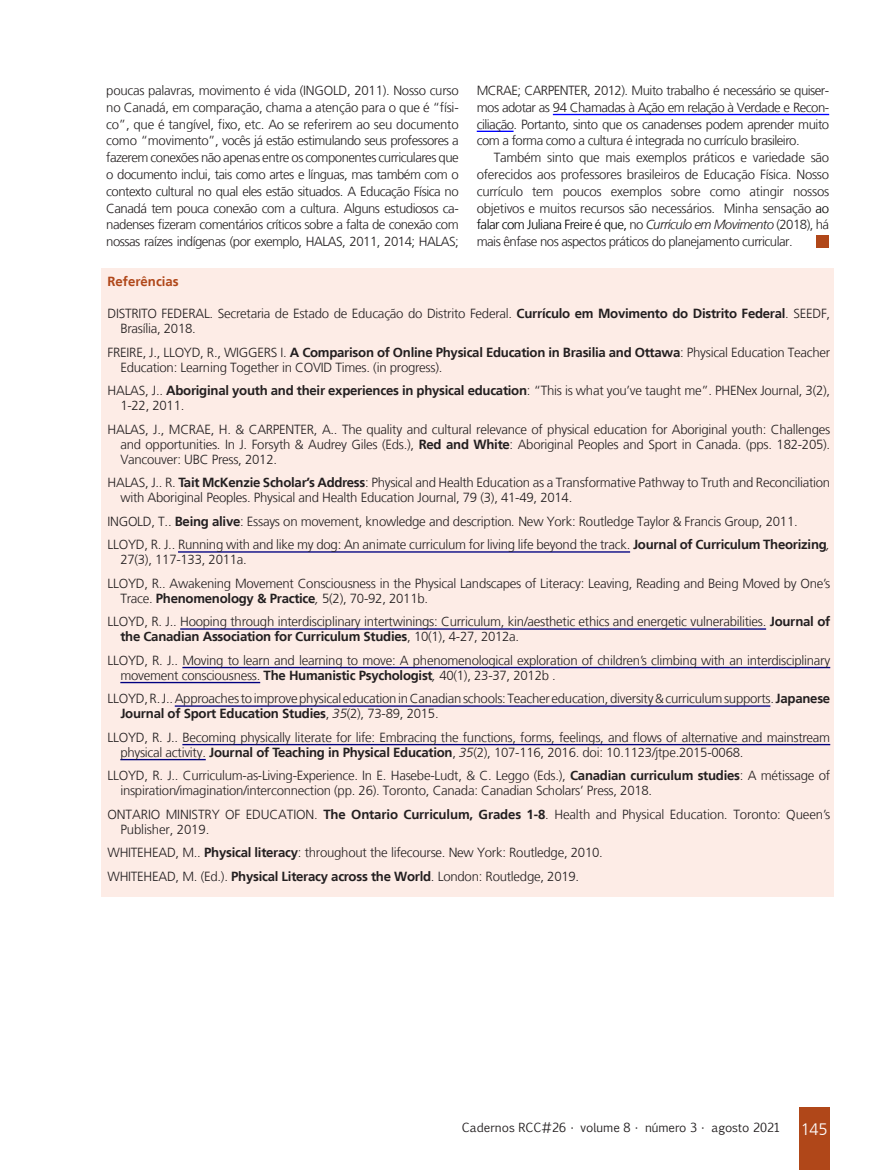
<style>
.page{position:relative;width:893px;height:1170px;background:#fff}
.page>*{position:absolute;margin:0;border:0;box-sizing:border-box;transform-origin:0 0}
.Referências__8_8{font:300 13.2px/15px "Frutiger LT";letter-spacing:-.02em;color:#231f20}
.Miolo__8_8{font:300 13.2px/16.8px "Frutiger LT";letter-spacing:-.04em;color:#231f20;text-align:justify}
.Subtítulo_LARANJA_DO{font:700 13.2px "Frutiger LT";color:#b04719}
.t1{font:12px "Euphemia CAS";color:#231f20}
.s1{color:#000}
.s2{font-style:italic}
.s3{font-weight:700}
.s4{font-family:"Frutiger LT";font-weight:300;font-size:16.5px;color:#fff}
</style>
<div class="page">
<div style="left:799px;top:1107px;width:30px;height:62px;background:#b04719"></div>
<hr style="left:553px;top:114px;width:276px;height:1px;background:#00f">
<hr style="left:477px;top:131px;width:37px;height:1px;background:#00f">
<div style="left:816px;top:235px;width:13px;height:13px;background:#b04719"></div>
<div style="left:102px;top:268px;width:732px;height:628px;background:#fdece6"></div>
<hr style="left:178px;top:551px;width:452px;height:1px;background:#000080">
<hr style="left:180px;top:628px;width:586px;height:1px;background:#000080">
<hr style="left:182px;top:666px;width:648px;height:2px;background:#000080">
<hr style="left:120px;top:681px;width:140px;height:2px;background:#000080">
<hr style="left:175px;top:705px;width:595px;height:1px;background:#000080">
<hr style="left:182px;top:743px;width:648px;height:2px;background:#000080">
<hr style="left:120px;top:758px;width:86px;height:2px;background:#000080">
<p class="Miolo__8_8" style="left:106px;top:82px;width:354px">poucas palavras, movimento é vida (INGOLD, 2011). Nosso curso no Canadá, em comparação, chama a atenção para o que é “físi&shy;co”, que é tangível, fixo, etc. Ao se referirem ao seu documento como “movimento”, vocês já estão estimulando seus professores a fazerem conexões não apenas entre os componentes curriculares que o documento inclui, tais como artes e línguas, mas também com o contexto cultural no qual eles estão situados. A Educação Física no Canadá tem pouca conexão com a cultura. Alguns estudiosos ca&shy;nadenses fizeram comentários críticos sobre a falta de conexão com nossas raízes indígenas (por exemplo, HALAS, 2011, 2014; HALAS;</p>
<p class="Miolo__8_8" style="left:477px;top:82px;width:354px">MCRAE; CARPENTER, 2012). Muito trabalho é necessário se quiser&shy;mos adotar as 94 Chamadas à Ação em relação à Verdade e Recon&shy;ciliação. Portanto, sinto que os canadenses podem aprender muito com a forma como a cultura é integrada no currículo brasileiro.</p>
<p class="Miolo__8_8" style="left:477px;top:149px;width:354px;text-indent:17px">Também sinto que mais exemplos práticos e variedade são oferecidos aos professores brasileiros de Educação Física. Nosso currículo tem poucos exemplos sobre como atingir nossos objetivos e muitos recursos são necessários. Minha sensação <span class="s1">ao falar com Juliana Freire é que,</span> no <span class="s2">Currículo em Movimento</span> (2018), há mais ênfase nos aspectos práticos do planejamento curricular.</p>
<p class="Subtítulo_LARANJA_DO" style="left:108px;top:274px;width:73px">Referências</p>
<p class="Referências__8_8" style="left:120px;top:306px;width:711px;text-indent:-13px">DISTRITO FEDERAL. Secretaria de Estado de Educação do Distrito Federal. <span class="s3">Currículo em Movimento do Distrito Federal</span>. SEEDF,<br>Brasília, 2018.</p>
<p class="Referências__8_8" style="left:120px;top:345px;width:711px;text-indent:-13px">FREIRE, J., LLOYD, R., WIGGERS I. <span class="s3">A Comparison of Online Physical Education in Brasilia and Ottawa</span>: Physical Education Teacher<br>Education: Learning Together in COVID Times. (in progress).</p>
<p class="Referências__8_8" style="left:120px;top:383px;width:711px;text-indent:-13px">HALAS, J.. <span class="s3">Aboriginal youth and their experiences in physical education</span>: “This is what you’ve taught me”. PHENex Journal, 3(2),<br>1-22, 2011.</p>
<p class="Referências__8_8" style="left:120px;top:422px;width:711px;text-align:justify;text-indent:-13px">HALAS, J., MCRAE, H. &amp; CARPENTER, A.. The quality and cultural relevance of physical education for Aboriginal youth: Challenges and opportunities. In J. Forsyth &amp; Audrey Giles (Eds.), <span class="s3">Red and White</span>: Aboriginal Peoples and Sport in Canada. (pps. 182-205).<br>Vancouver: UBC Press, 2012.</p>
<p class="Referências__8_8" style="left:120px;top:475px;width:711px;text-indent:-13px">HALAS, J.. R. <span class="s3">Tait McKenzie Scholar’s Address</span>: Physical and Health Education as a Transformative Pathway to Truth and Reconciliation with Aboriginal Peoples. Physical and Health Education Journal, 79 (3), 41-49, 2014.</p>
<p class="Referências__8_8" style="left:108px;top:514px;width:692px">INGOLD, T.. <span class="s3">Being alive</span>: Essays on movement, knowledge and description<span class="s2">.</span> New York: Routledge Taylor &amp; Francis Group, 2011.</p>
<p class="Referências__8_8" style="left:120px;top:537px;width:711px;text-indent:-13px">LLOYD, R. J.. Running with and like my dog: An animate curriculum for living life beyond the track. <span class="s3">Journal of Curriculum Theorizing</span><span class="s2">,<br></span>27(3), 117-133, 2011a.</p>
<p class="Referências__8_8" style="left:120px;top:576px;width:711px;text-indent:-13px">LLOYD, R.. Awakening Movement Consciousness in the Physical Landscapes of Literacy: Leaving, Reading and Being Moved by One’s<br>Trace. <span class="s3">Phenomenology &amp; Practice</span><span class="s2">,</span> 5(2), 70-92, 2011b.</p>
<p class="Referências__8_8" style="left:120px;top:614px;width:711px;text-indent:-13px">LLOYD, R. J.. Hooping through interdisciplinary intertwinings: Curriculum, kin/aesthetic ethics and energetic vulnerabilities. <span class="s3">Journal of the Canadian Association for Curriculum Studies</span>, 10(1), 4-27, 2012a.</p>
<p class="Referências__8_8" style="left:120px;top:653px;width:711px;text-indent:-13px">LLOYD, R. J.. Moving to learn and learning to move: A phenomenological exploration of children’s climbing with an interdisciplinary movement consciousness. <span class="s3">The Humanistic Psychologist</span><span class="s2">,</span> 40(1), 23-37, 2012b .</p>
<p class="Referências__8_8" style="left:120px;top:691px;width:711px;text-indent:-13px">LLOYD, R. J..Approaches to improve physical education in Canadian schools: Teacher education, diversity &amp; curriculum supports.<span class="s3">Japanese<br>Journal of Sport Education Studies</span>, <span class="s2">35</span>(2), 73-89, 2015.</p>
<p class="Referências__8_8" style="left:120px;top:730px;width:711px;text-indent:-13px">LLOYD, R. J.. Becoming physically literate for life: Embracing the functions, forms, feelings, and flows of alternative and mainstream physical activity. <span class="s3">Journal of Teaching in Physical Education</span>, <span class="s2">35</span>(2), 107-116, 2016. doi: 10.1123/jtpe.2015-0068.</p>
<p class="Referências__8_8" style="left:120px;top:768px;width:711px;text-indent:-13px">LLOYD, R. J.. Curriculum-as-Living-Experience. In E. Hasebe-Ludt, &amp; C. Leggo (Eds.), <span class="s3">Canadian curriculum studies</span>: A métissage of inspiration/imagination/interconnection (pp. 26). Toronto, Canada: Canadian Scholars’ Press, 2018.</p>
<p class="Referências__8_8" style="left:120px;top:807px;width:711px;text-indent:-13px">ONTARIO MINISTRY OF EDUCATION. <span class="s3">The Ontario Curriculum, Grades 1-8</span>. Health and Physical Education<span class="s2">.</span> Toronto: Queen’s<br>Publisher, 2019.</p>
<p class="Referências__8_8" style="left:108px;top:845px;width:497px">WHITEHEAD, M.. <span class="s3">Physical literacy</span>: throughout the lifecourse. New York: Routledge, 2010.</p>
<p class="Referências__8_8" style="left:108px;top:869px;width:473px">WHITEHEAD, M. (Ed.). <span class="s3">Physical Literacy across the World</span>. London: Routledge, 2019.</p>
<p class="t1" style="left:462px;top:1119px;width:367px">Cadernos RCC#26 • volume 8 • número 3 • agosto 2021 <span class="s4">145</span></p>
</div>
